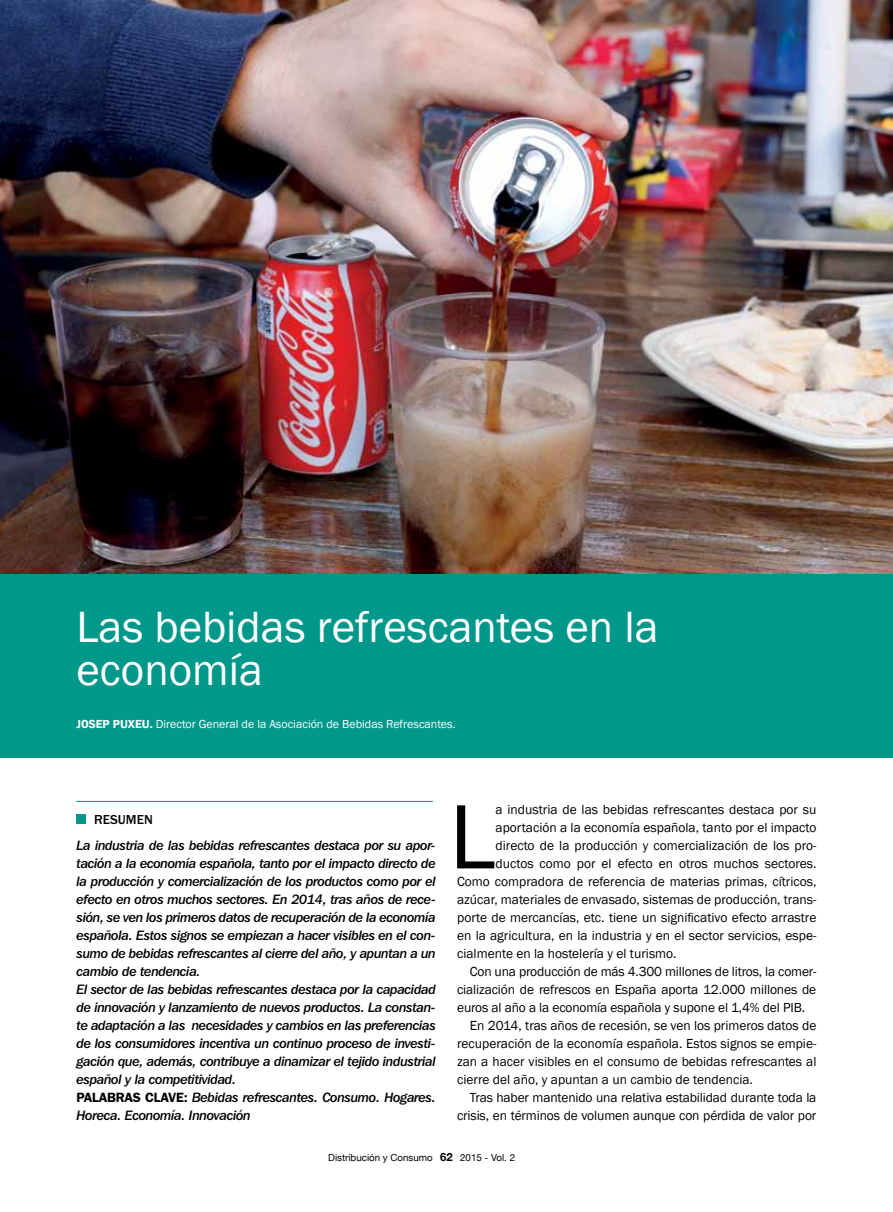
<style>
.page{position:relative;width:893px;height:1212px;background:#fff}
.page>*{position:absolute;margin:0;border:0;box-sizing:border-box;transform-origin:0 0}
.t1{font:94.5px "Franklin Gothic";color:#000}
.t2{font:45px/43.5px "Franklin Gothic";color:#fff}
.t3{font:13.5px "Franklin Gothic";color:#000}
.t4{font:13.5px/18px "Franklin Gothic IT Cby BT Med Ital";letter-spacing:-.025em;color:#000}
.t5{font:600 13.5px "Franklin Gothic LT";color:#000}
.t6{font:500 13.5px "Franklin Gothic LT";color:#000}
.t7{font:12px "Franklin Gothic";color:#fff}
.t8{font:9.75px "Helvetica Neue";color:#000}
.s1{font-weight:600}
.s2{font-family:"Franklin Gothic LT";font-weight:600}
.s3{font-weight:700;font-size:11.25px}
</style>
<div class="page">
<img style="left:0;top:0;width:893px;height:574px">
<hr style="left:77px;top:801px;width:356px;height:1px;background:#00988b">
<div style="left:77px;top:814px;width:9px;height:9px;background:#00988b"></div>
<div style="left:0;top:574px;width:893px;height:183px;background:#00988b"></div>
<h2 class="t2" style="left:77px;top:606px;width:584px">Las bebidas refrescantes en la economía</h2>
<p class="t7" style="left:77px;top:717px;width:381px"><span class="s1">JOSEP PUXEU.</span> Director General de la Asociación de Bebidas Refrescantes.</p>
<p class="t6" style="left:94px;top:811px;width:60px">RESUMEN</p>
<p class="t4" style="left:77px;top:836px;width:361px">La industria de las bebidas refrescantes destaca por su apor&shy;tación a la economía española, tanto por el impacto directo de la producción y comercialización de los productos como por el efecto en otros muchos sectores. En 2014, tras años de rece&shy;sión, se ven los primeros datos de recuperación de la economía española. Estos signos se empiezan a hacer visibles en el con&shy;sumo de bebidas refrescantes al cierre del año, y apuntan a un cambio de tendencia.<br>El sector de las bebidas refrescantes destaca por la capacidad de innovación y lanzamiento de nuevos productos. La constan&shy;te adaptación a las necesidades y cambios en las preferencias de los consumidores incentiva un continuo proceso de investi&shy;gación que, además, contribuye a dinamizar el tejido industrial español y la competitividad.</p>
<p class="t5" style="left:77px;top:1090px;width:17px">PALABRAS</p>
<p class="t5" style="left:145px;top:1090px;width:9px">CLAVE</p>
<p class="t4" style="left:77px;top:1088px;width:361px;text-indent:107px"><span class="s2">:</span> Bebidas refrescantes. Consumo. Hogares.<br>Horeca. Economía. Innovación</p>
<h1 class="t1" style="left:449px;top:778px;width:48px">L</h1>
<p class="t3" style="left:495px;top:801px;width:322px">a industria de las bebidas refrescantes destaca por su</p>
<p class="t3" style="left:495px;top:819px;width:322px">aportación a la economía española, tanto por el impacto</p>
<p class="t3" style="left:495px;top:837px;width:322px">directo de la producción y comercialización de los pro-</p>
<p class="t3" style="left:495px;top:855px;width:322px">ductos como por el efecto en otros muchos sectores.</p>
<p class="t3" style="left:457px;top:873px;width:361px">Como compradora de referencia de materias primas, cítricos,</p>
<p class="t3" style="left:457px;top:891px;width:361px">azúcar, materiales de envasado, sistemas de producción, trans-</p>
<p class="t3" style="left:457px;top:909px;width:361px">porte de mercancías, etc. tiene un significativo efecto arrastre</p>
<p class="t3" style="left:457px;top:927px;width:361px">en la agricultura, en la industria y en el sector servicios, espe-</p>
<p class="t3" style="left:457px;top:945px;width:221px">cialmente en la hostelería y el turismo.</p>
<p class="t3" style="left:470px;top:963px;width:348px">Con una producción de más 4.300 millones de litros, la comer-</p>
<p class="t3" style="left:457px;top:981px;width:361px">cialización de refrescos en España aporta 12.000 millones de</p>
<p class="t3" style="left:457px;top:999px;width:349px">euros al año a la economía española y supone el 1,4% del PIB.</p>
<p class="t3" style="left:470px;top:1017px;width:348px">En 2014, tras años de recesión, se ven los primeros datos de</p>
<p class="t3" style="left:457px;top:1035px;width:361px">recuperación de la economía española. Estos signos se empie-</p>
<p class="t3" style="left:457px;top:1053px;width:361px">zan a hacer visibles en el consumo de bebidas refrescantes al</p>
<p class="t3" style="left:457px;top:1071px;width:297px">cierre del año, y apuntan a un cambio de tendencia.</p>
<p class="t3" style="left:470px;top:1089px;width:348px">Tras haber mantenido una relativa estabilidad durante toda la</p>
<p class="t3" style="left:457px;top:1107px;width:361px">crisis, en términos de volumen aunque con pérdida de valor por</p>
<p class="t8" style="left:328px;top:1152px;width:188px">Distribución y Consumo <span class="s3">62</span> 2015 - Vol. 2</p>
</div>
